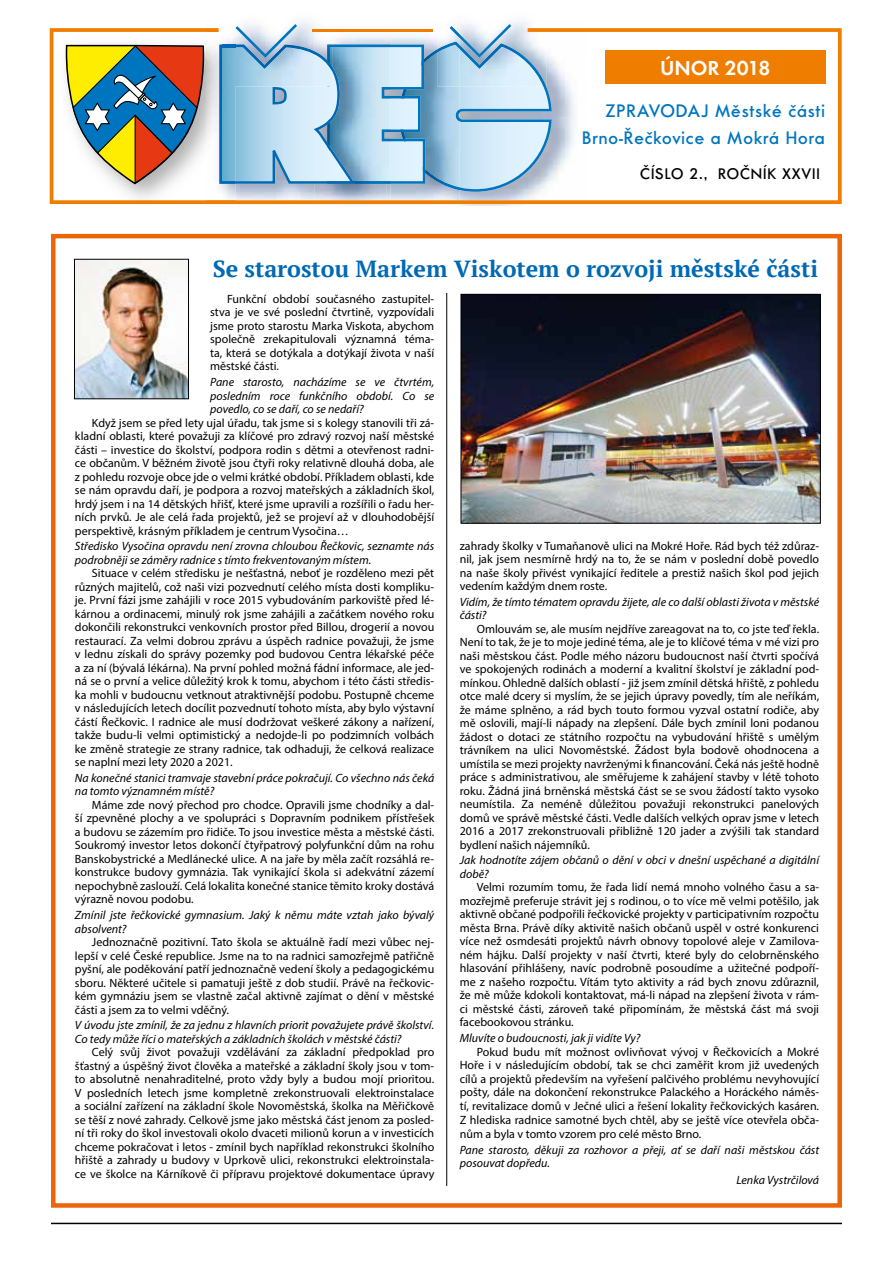
<style>
.page{position:relative;width:893px;height:1263px;background:#fff}
.page>*{position:absolute;margin:0;border:0;box-sizing:border-box;transform-origin:0 0}
.t1{font:700 23.25px "PT Serif";color:#0069b4}
.t2{font:600 21px "Futura TOT";color:#fff}
.t3{font:500 18.9px/26.1px "Futura No 2 DOT";letter-spacing:.05em;color:#0075bf;text-align:right}
.t4{font:500 16.05px "Futura No 2 DOT";letter-spacing:.055em;color:#000}
.t5{font:12px/13.5px "Myriad Pro";color:#000;text-align:justify}
.t6{font:italic 12px/13.5px "Myriad Pro";color:#000}
</style>
<div class="page">
<hr style="left:51px;top:1223px;width:791px;height:1px;background:#000">
<svg style="left:50px;top:28px;width:792px;height:176px"></svg>
<img style="left:51px;top:30px;width:184px;height:175px">
<img style="left:53px;top:32px;width:153px;height:168px">
<img style="left:206px;top:30px;width:29px;height:170px">
<svg style="left:219px;top:24px;width:333px;height:168px;background:#adcde2"></svg>
<svg style="left:64px;top:45px;width:141px;height:139px"></svg>
<div style="left:51px;top:234px;width:791px;height:974px;border:4px solid #ec6608"></div>
<img style="left:76px;top:261px;width:111px;height:136px">
<div style="left:74px;top:259px;width:115px;height:140px;border:1px solid #000"></div>
<hr style="left:446px;top:293px;width:1px;height:893px;background:#000">
<img style="left:463px;top:296px;width:356px;height:226px">
<div style="left:461px;top:294px;width:360px;height:230px;border:1px solid #000"></div>
<h2 class="t2" style="left:660px;top:56px;width:112px">ÚNOR 2018</h2>
<h3 class="t3" style="left:582px;top:98px;width:244px">ZPRAVODAJ Městské části<br>Brno-Řečkovice a Mokrá Hora</h3>
<h3 class="t4" style="left:640px;top:164px;width:181px">ČÍSLO 2., ROČNÍK XXVII</h3>
<h1 class="t1" style="left:213px;top:253px;width:607px">Se starostou Markem Viskotem o rozvoji městské části</h1>
<p class="t5" style="left:210px;top:292px;width:226px;text-indent:17px">Funkční období současného zastupitel&shy;stva je ve své poslední čtvrtině, vyzpovídali jsme proto starostu Marka Viskota, abychom společně zrekapitulovali významná téma&shy;ta, která se dotýkala a dotýkají života v naší městské části.</p>
<p class="t6" style="left:210px;top:375px;width:226px;text-align:justify">Pane starosto, nacházíme se ve čtvrtém, posledním roce funkčního období. Co se povedlo, co se daří, co se nedaří?</p>
<p class="t5" style="left:75px;top:416px;width:361px;text-indent:17px">Když jsem se před lety ujal úřadu, tak jsme si s kolegy stanovili tři zá&shy;kladní oblasti, které považuji za klíčové pro zdravý rozvoj naší městské části – investice do školství, podpora rodin s dětmi a otevřenost radni&shy;ce občanům. V běžném životě jsou čtyři roky relativně dlouhá doba, ale z pohledu rozvoje obce jde o velmi krátké období. Příkladem oblasti, kde se nám opravdu daří, je podpora a rozvoj mateřských a základních škol, hrdý jsem i na 14 dětských hřišť, které jsme upravili a rozšířili o řadu her&shy;ních prvků. Je ale celá řada projektů, jež se projeví až v dlouhodobější perspektivě, krásným příkladem je centrum Vysočina…</p>
<p class="t6" style="left:75px;top:539px;width:361px">Středisko Vysočina opravdu není zrovna chloubou Řečkovic, seznamte nás podrobněji se záměry radnice s tímto frekventovaným místem.</p>
<p class="t5" style="left:75px;top:566px;width:361px;text-indent:17px">Situace v celém středisku je nešťastná, neboť je rozděleno mezi pět různých majitelů, což naši vizi pozvednutí celého místa dosti kompliku&shy;je. První fázi jsme zahájili v roce 2015 vybudováním parkoviště před lé&shy;kárnou a ordinacemi, minulý rok jsme zahájili a začátkem nového roku dokončili rekonstrukci venkovních prostor před Billou, drogerií a novou restaurací. Za velmi dobrou zprávu a úspěch radnice považuji, že jsme v lednu získali do správy pozemky pod budovou Centra lékařské péče a za ní (bývalá lékárna). Na první pohled možná fádní informace, ale jed&shy;ná se o první a velice důležitý krok k tomu, abychom i této části středis&shy;ka mohli v budoucnu vetknout atraktivnější podobu. Postupně chceme v následujících letech docílit pozvednutí tohoto místa, aby bylo výstavní částí Řečkovic. I radnice ale musí dodržovat veškeré zákony a nařízení, takže budu-li velmi optimistický a nedojde-li po podzimních volbách ke změně strategie ze strany radnice, tak odhaduji, že celková realizace se naplní mezi lety 2020 a 2021.</p>
<p class="t6" style="left:75px;top:771px;width:361px">Na konečné stanici tramvaje stavební práce pokračují. Co všechno nás čeká na tomto významném místě?</p>
<p class="t5" style="left:75px;top:798px;width:361px;text-indent:17px">Máme zde nový přechod pro chodce. Opravili jsme chodníky a dal&shy;ší zpevněné plochy a ve spolupráci s Dopravním podnikem přístřešek a budovu se zázemím pro řidiče. To jsou investice města a městské části.<br>Soukromý investor letos dokončí čtyřpatrový polyfunkční dům na rohu Banskobystrické a Medlánecké ulice. A na jaře by měla začít rozsáhlá re&shy;konstrukce budovy gymnázia. Tak vynikající škola si adekvátní zázemí nepochybně zaslouží. Celá lokalita konečné stanice těmito kroky dostává výrazně novou podobu.</p>
<p class="t6" style="left:75px;top:908px;width:361px">Zmínil jste řečkovické gymnasium. Jaký k němu máte vztah jako bývalý absolvent?</p>
<p class="t5" style="left:75px;top:935px;width:361px;text-indent:17px">Jednoznačně pozitivní. Tato škola se aktuálně řadí mezi vůbec nej&shy;lepší v celé České republice. Jsme na to na radnici samozřejmě patřičně pyšní, ale poděkování patří jednoznačně vedení školy a pedagogickému sboru. Některé učitele si pamatuji ještě z dob studií. Právě na řečkovic&shy;kém gymnáziu jsem se vlastně začal aktivně zajímat o dění v městské části a jsem za to velmi vděčný.</p>
<p class="t6" style="left:75px;top:1018px;width:361px">V úvodu jste zmínil, že za jednu z hlavních priorit považujete právě školství.<br>Co tedy může říci o mateřských a základních školách v městské části?</p>
<p class="t5" style="left:75px;top:1045px;width:361px;text-indent:17px">Celý svůj život považuji vzdělávání za základní předpoklad pro šťastný a úspěšný život člověka a mateřské a základní školy jsou v tom&shy;to absolutně nenahraditelné, proto vždy byly a budou mojí prioritou.<br>V posledních letech jsme kompletně zrekonstruovali elektroinstalace a sociální zařízení na základní škole Novoměstská, školka na Měřičkově se těší z nové zahrady. Celkově jsme jako městská část jenom za posled&shy;ní tři roky do škol investovali okolo dvaceti milionů korun a v investicích chceme pokračovat i letos - zmínil bych například rekonstrukci školního hřiště a zahrady u budovy v Uprkově ulici, rekonstrukci elektroinstala&shy;ce ve školce na Kárníkově či přípravu projektové dokumentace úpravy</p>
<p class="t5" style="left:460px;top:539px;width:361px">zahrady školky v Tumaňanově ulici na Mokré Hoře. Rád bych též zdůraz&shy;nil, jak jsem nesmírně hrdý na to, že se nám v poslední době povedlo na naše školy přivést vynikající ředitele a prestiž našich škol pod jejich vedením každým dnem roste.</p>
<p class="t6" style="left:460px;top:595px;width:361px">Vidím, že tímto tématem opravdu žijete, ale co další oblasti života v městské části?</p>
<p class="t5" style="left:460px;top:622px;width:361px;text-indent:17px">Omlouvám se, ale musím nejdříve zareagovat na to, co jste teď řekla.<br>Není to tak, že je to moje jediné téma, ale je to klíčové téma v mé vizi pro naši městskou část. Podle mého názoru budoucnost naší čtvrti spočívá ve spokojených rodinách a moderní a kvalitní školství je základní pod&shy;mínkou. Ohledně dalších oblastí - již jsem zmínil dětská hřiště, z pohledu otce malé dcery si myslím, že se jejich úpravy povedly, tím ale neříkám, že máme splněno, a rád bych touto formou vyzval ostatní rodiče, aby mě oslovili, mají-li nápady na zlepšení. Dále bych zmínil loni podanou žádost o dotaci ze státního rozpočtu na vybudování hřiště s umělým trávníkem na ulici Novoměstské. Žádost byla bodově ohodnocena a umístila se mezi projekty navrženými k financování. Čeká nás ještě hodně práce s administrativou, ale směřujeme k zahájení stavby v létě tohoto roku. Žádná jiná brněnská městská část se se svou žádostí takto vysoko neumístila. Za neméně důležitou považuji rekonstrukci panelových domů ve správě městské části. Vedle dalších velkých oprav jsme v letech 2016 a 2017 zrekonstruovali přibližně 120 jader a zvýšili tak standard bydlení našich nájemníků.</p>
<p class="t6" style="left:460px;top:853px;width:361px">Jak hodnotíte zájem občanů o dění v obci v dnešní uspěchané a digitální době?</p>
<p class="t5" style="left:460px;top:880px;width:361px;text-indent:17px">Velmi rozumím tomu, že řada lidí nemá mnoho volného času a sa&shy;mozřejmě preferuje strávit jej s rodinou, o to více mě velmi potěšilo, jak aktivně občané podpořili řečkovické projekty v participativním rozpočtu města Brna. Právě díky aktivitě našich občanů uspěl v ostré konkurenci více než osmdesáti projektů návrh obnovy topolové aleje v Zamilova&shy;ném hájku. Další projekty v naší čtvrti, které byly do celobrněnského hlasování přihlášeny, navíc podrobně posoudíme a užitečné podpoří&shy;me z našeho rozpočtu. Vítám tyto aktivity a rád bych znovu zdůraznil, že mě může kdokoli kontaktovat, má-li nápad na zlepšení života v rám&shy;ci městské části, zároveň také připomínám, že městská část má svoji facebookovou stránku.</p>
<p class="t6" style="left:460px;top:1031px;width:182px">Mluvíte o budoucnosti, jak ji vidíte Vy?</p>
<p class="t5" style="left:460px;top:1044px;width:361px;text-indent:17px">Pokud budu mít možnost ovlivňovat vývoj v Řečkovicích a Mokré Hoře i v následujícím období, tak se chci zaměřit krom již uvedených cílů a projektů především na vyřešení palčivého problému nevyhovující pošty, dále na dokončení rekonstrukce Palackého a Horáckého náměs&shy;tí, revitalizace domů v Ječné ulici a řešení lokality řečkovických kasáren.<br>Z hlediska radnice samotné bych chtěl, aby se ještě více otevřela obča&shy;nům a byla v tomto vzorem pro celé město Brno.</p>
<p class="t6" style="left:460px;top:1143px;width:361px">Pane starosto, děkuji za rozhovor a přeji, ať se daří naši městskou část posouvat dopředu.</p>
<p class="t6" style="left:736px;top:1172px;width:84px">Lenka Vystrčilová</p>
</div>
